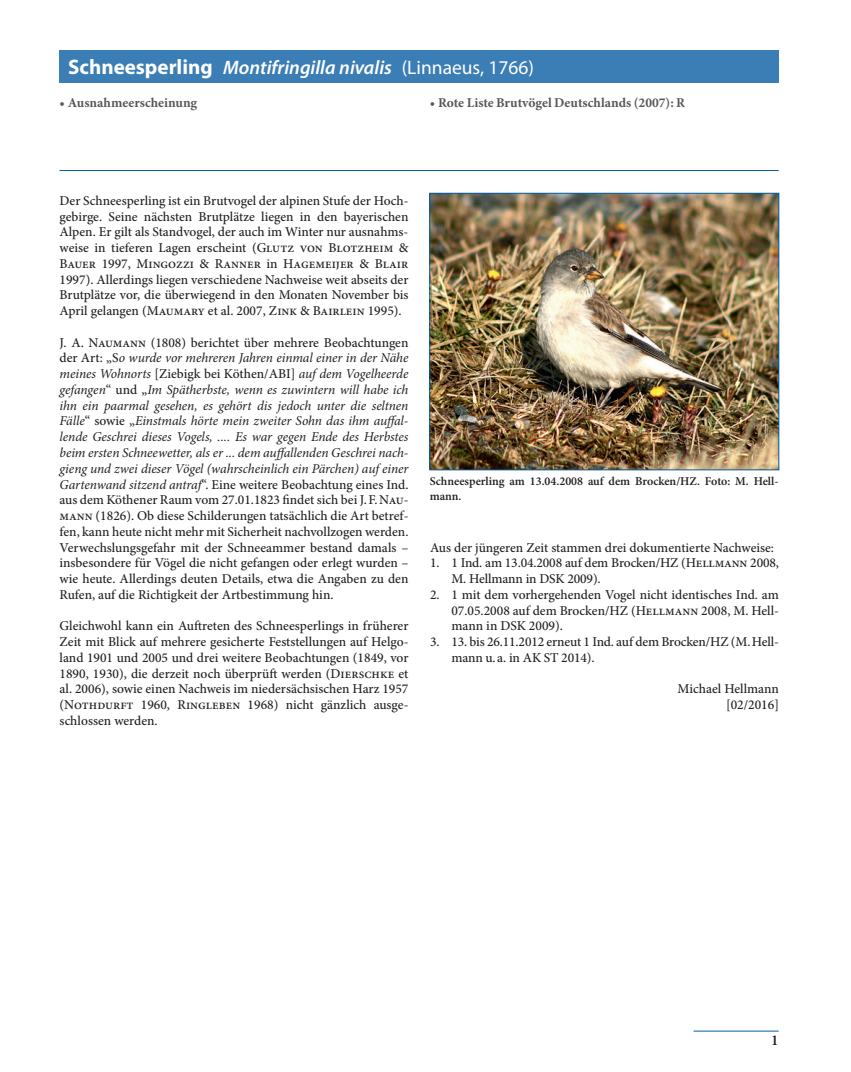
<style>
.page{position:relative;width:851px;height:1072px;background:#fff}
.page>*{position:absolute;margin:0;border:0;box-sizing:border-box;transform-origin:0 0}
.t1{font:italic 600 19.5px "Myriad Pro";color:#fff}
.t2{font:600 15px "Minion Pro";color:#231f20}
.t3{font:500 13.5px/15.8px "Minion Pro";color:#231f20;text-align:justify}
.t4{font:700 13.5px "Minion Pro";color:#57585a}
.t5{font:600 12px/14.4px "Minion Pro";color:#231f20}
.s1{font-weight:700;font-style:normal;font-size:21px}
.s2{font-weight:400;font-style:normal}
.s3{font-weight:400;font-style:italic}
</style>
<div class="page">
<hr style="left:693px;top:1030px;width:85px;height:1px;background:#005d9c">
<hr style="left:60px;top:170px;width:718px;height:1px;background:#005d9c">
<div style="left:60px;top:50px;width:718px;height:33px;background:#3b7db5"></div>
<img style="left:431px;top:195px;width:345px;height:273px">
<div style="left:429px;top:193px;width:349px;height:277px;border:1px solid #005d9c"></div>
<h1 class="t1" style="left:68px;top:55px;width:467px"><span class="s1">Schneesperling</span> Montifringilla nivalis <span class="s2">(Linnaeus, 1766)</span></h1>
<p class="t4" style="left:60px;top:93px;width:139px">• Ausnahmeerscheinung</p>
<p class="t4" style="left:429px;top:93px;width:257px">• Rote Liste Brutvögel Deutschlands (2007): R</p>
<p class="t3" style="left:60px;top:193px;width:350px">Der Schneesperling ist ein Brutvogel der alpinen Stufe der Hoch&shy;gebirge. Seine nächsten Brutplätze liegen in den bayerischen Alpen. Er gilt als Standvogel, der auch im Winter nur ausnahms&shy;weise in tieferen Lagen erscheint (Glutz von Blotzheim &amp; Bauer 1997, Mingozzi &amp; Ranner in Hagemeijer &amp; Blair 1997). Allerdings liegen verschiedene Nachweise weit abseits der Brutplätze vor, die überwiegend in den Monaten November bis April gelangen (Maumary et al. 2007, Zink &amp; Bairlein 1995).</p>
<p class="t3" style="left:60px;top:334px;width:350px">J. A. Naumann (1808) berichtet über mehrere Beobachtungen der Art: „S<span class="s3">o wurde vor mehreren Jahren einmal einer in der Nähe meines Wohnorts</span> [Ziebigk bei Köthen/ABI] <span class="s3">auf dem Vogelheerde gefangen</span>“ und „<span class="s3">Im Spätherbste, wenn es zuwintern will habe ich ihn ein paarmal gesehen, es gehört dis jedoch unter die seltnen Fälle</span>“ sowie „<span class="s3">Einstmals hörte mein zweiter Sohn das ihm auffal&shy;lende Geschrei dieses Vogels, .... Es war gegen Ende des Herbstes beim ersten Schneewetter, als er ... dem auffallenden Geschrei nach&shy;gieng und zwei dieser Vögel (wahrscheinlich ein Pärchen) auf einer Gartenwand sitzend antraf</span>“. Eine weitere Beobachtung eines Ind. aus dem Köthener Raum vom 27.01.1823 findet sich bei J.F.Nau&shy;mann (1826). Ob diese Schilderungen tatsächlich die Art betref&shy;fen, kann heute nicht mehr mit Sicherheit nachvollzogen werden.<br>Verwechslungsgefahr mit der Schneeammer bestand damals – insbesondere für Vögel die nicht gefangen oder erlegt wurden – wie heute. Allerdings deuten Details, etwa die Angaben zu den Rufen, auf die Richtigkeit der Artbestimmung hin.</p>
<p class="t3" style="left:60px;top:618px;width:350px">Gleichwohl kann ein Auftreten des Schneesperlings in früherer Zeit mit Blick auf mehrere gesicherte Feststellungen auf Helgo&shy;land 1901 und 2005 und drei weitere Beobachtungen (1849, vor 1890, 1930), die derzeit noch überprüft werden (Dierschke et al. 2006), sowie einen Nachweis im niedersächsischen Harz 1957 (Nothdurft 1960, Ringleben 1968) nicht gänzlich ausge&shy;schlossen werden.</p>
<p class="t5" style="left:429px;top:474px;width:350px">Schneesperling am 13.04.2008 auf dem Brocken/HZ. Foto: M. Hell&shy;mann.</p>
<p class="t3" style="left:430px;top:539px;width:345px">Aus der jüngeren Zeit stammen drei dokumentierte Nachweise:</p>
<p class="t3" style="left:451px;top:555px;width:329px;text-indent:-21px">1. 1 Ind. am 13.04.2008 auf dem Brocken/HZ (Hellmann 2008,<br>M. Hellmann in DSK 2009).</p>
<p class="t3" style="left:451px;top:586px;width:329px;text-indent:-21px">2. 1 mit dem vorhergehenden Vogel nicht identisches Ind. am 07.05.2008 auf dem Brocken/HZ (Hellmann 2008, M. Hell&shy;mann in DSK 2009).</p>
<p class="t3" style="left:451px;top:634px;width:329px;text-indent:-21px">3. 13. bis 26.11.2012 erneut 1 Ind. auf dem Brocken/HZ (M.Hell&shy;mann u.a. in AK ST 2014).</p>
<p class="t3" style="left:677px;top:681px;width:103px;text-align:right">Michael Hellmann [02/2016]</p>
<p class="t2" style="left:771px;top:1029px;width:9px">1</p>
</div>
